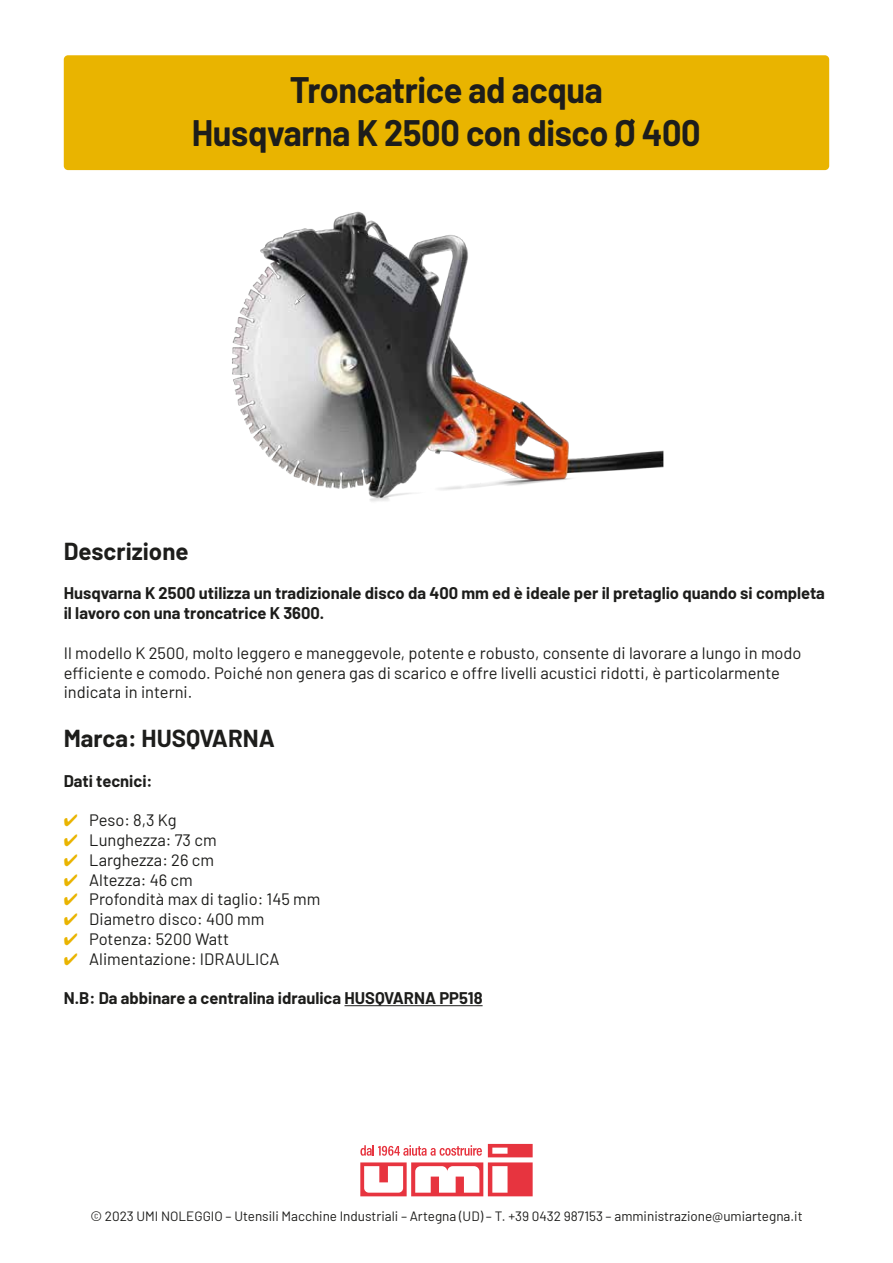
<style>
.page{position:relative;width:893px;height:1263px;background:#fff}
.page>*{position:absolute;margin:0;border:0;box-sizing:border-box;transform-origin:0 0}
.t1{font:700 36px/43.2px "Barlow";letter-spacing:-.01em;color:#1d1d1b;text-align:center;scale:.95 1}
.t2{font:700 24px "Barlow";color:#1d1d1b}
.t3{font:16.5px/19.8px "Barlow";color:#1d1d1b}
.t4{font:700 16.5px/19.8px "Barlow";color:#1d1d1b}
.t5{font:13.5px "Barlow";color:#1d1d1b}
.s1{color:#e9b400}
</style>
<div class="page">
<img style="left:232px;top:211px;width:432px;height:291px">
<svg style="left:360px;top:1144px;width:173px;height:52px"></svg>
<div style="left:64px;top:55px;width:765px;height:115px;background:#e9b400;border-radius:4px"></div>
<hr style="left:344px;top:1005px;width:139px;height:1px;background:#1d1d1b">
<h1 class="t1" style="left:192px;top:66px;width:537px">Troncatrice ad acqua<br>Husqvarna K 2500 con disco Ø 400</h1>
<h2 class="t2" style="left:64px;top:533px;width:126px">Descrizione</h2>
<p class="t4" style="left:64px;top:582px;width:763px">Husqvarna K 2500 utilizza un tradizionale disco da 400 mm ed è ideale per il pretaglio quando si completa il lavoro con una troncatrice K 3600.</p>
<p class="t3" style="left:64px;top:642px;width:739px">Il modello K 2500, molto leggero e maneggevole, potente e robusto, consente di lavorare a lungo in modo efficiente e comodo. Poiché non genera gas di scarico e offre livelli acustici ridotti, è particolarmente indicata in interni.</p>
<h2 class="t2" style="left:64px;top:721px;width:213px">Marca: HUSQVARNA</h2>
<p class="t4" style="left:64px;top:769px;width:90px">Dati tecnici:</p>
<p class="t3" style="left:64px;top:809px;width:114px"><span class="s1">✔</span> Peso: 8,3 Kg</p>
<p class="t3" style="left:64px;top:829px;width:154px"><span class="s1">✔</span> Lunghezza: 73 cm</p>
<p class="t3" style="left:64px;top:849px;width:152px"><span class="s1">✔</span> Larghezza: 26 cm</p>
<p class="t3" style="left:64px;top:868px;width:130px"><span class="s1">✔</span> Altezza: 46 cm</p>
<p class="t3" style="left:64px;top:888px;width:258px"><span class="s1">✔</span> Profondità max di taglio: 145 mm</p>
<p class="t3" style="left:64px;top:908px;width:202px"><span class="s1">✔</span> Diametro disco: 400 mm</p>
<p class="t3" style="left:64px;top:928px;width:167px"><span class="s1">✔</span> Potenza: 5200 Watt</p>
<p class="t3" style="left:64px;top:948px;width:217px"><span class="s1">✔</span> Alimentazione: IDRAULICA</p>
<p class="t4" style="left:64px;top:987px;width:420px">N.B: Da abbinare a centralina idraulica HUSQVARNA PP518</p>
<p class="t5" style="left:90px;top:1206px;width:714px">© 2023 UMI NOLEGGIO – Utensili Macchine Industriali – Artegna (UD) – T. +39 0432 987153 – amministrazione@umiartegna.it</p>
</div>
